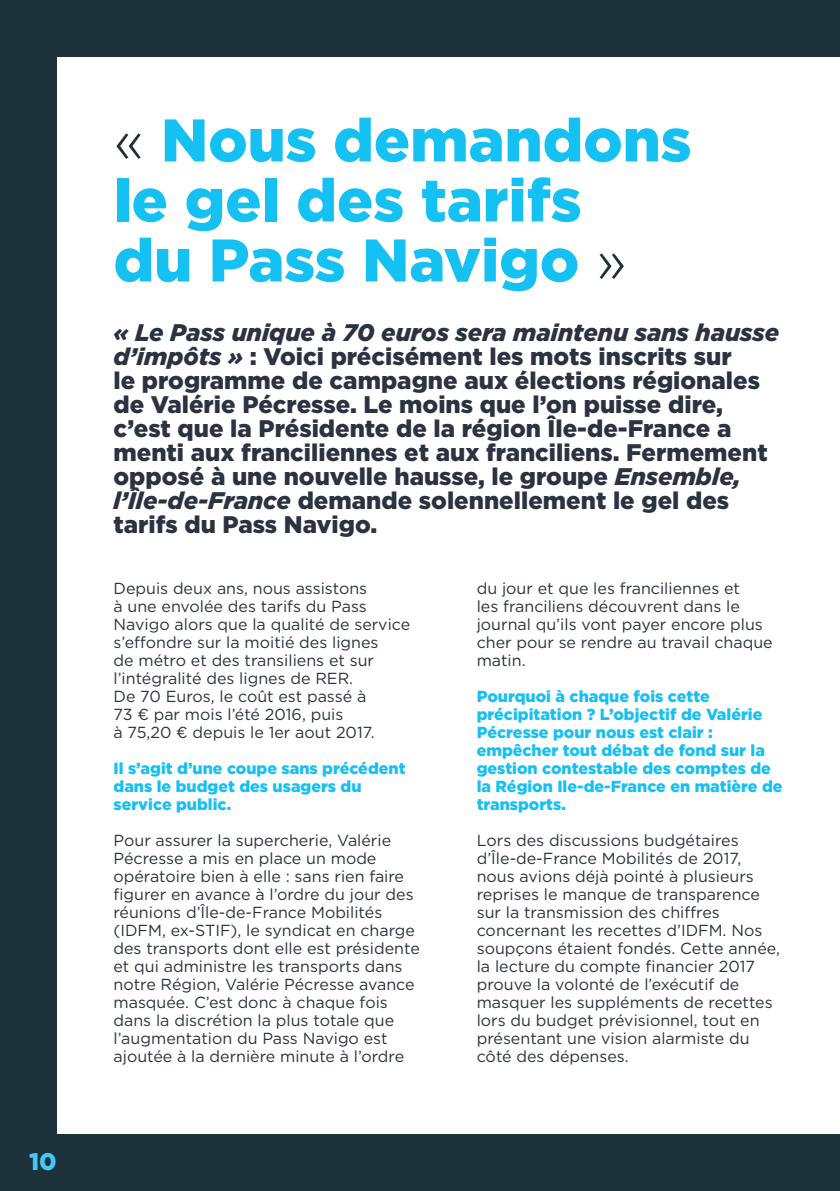
<style>
.page{position:relative;width:840px;height:1191px;background:#fff}
.page>*{position:absolute;margin:0;border:0;box-sizing:border-box;transform-origin:0 0}
.t1{font:900 60px/60px "Gotham";color:#15c0f2}
.t2{font:900 24px/24px "Gotham";color:#2b3241}
.t3{font:900 24px "Gotham";color:#45c8f4}
.t4{font:16px/18px "Gotham";color:#2b3241}
.t5{font:900 16px/18px "Gotham";color:#15c0f2}
.s1{font-weight:300;color:#1c313a}
.s2{font-style:italic}
</style>
<div class="page">
<div style="left:0;top:0;width:57px;height:1191px;background:#1c313a"></div>
<div style="left:0;top:0;width:839px;height:57px;background:#1c313a"></div>
<div style="left:0;top:1134px;width:839px;height:57px;background:#1c313a"></div>
<h2 class="t3" style="left:29px;top:1144px;width:29px">10</h2>
<h1 class="t1" style="left:113px;top:110px;width:579px"><span class="s1">«</span> Nous demandons le gel des tarifs<br>du Pass Navigo <span class="s1">»</span></h1>
<p class="t2" style="left:113px;top:320px;width:667px"><span class="s2">« Le Pass unique à 70 euros sera maintenu sans hausse d’impôts »</span> : Voici précisément les mots inscrits sur<br>le programme de campagne aux élections régionales de Valérie Pécresse. Le moins que l’on puisse dire, c’est que la Présidente de la région Île-de-France a menti aux franciliennes et aux franciliens. Fermement opposé à une nouvelle hausse, le groupe <span class="s2">Ensemble, l’Île-de-France</span> demande solennellement le gel des tarifs du Pass Navigo.</p>
<p class="t4" style="left:113px;top:578px;width:298px">Depuis deux ans, nous assistons<br>à une envolée des tarifs du Pass<br>Navigo alors que la qualité de service s’effondre sur la moitié des lignes<br>de métro et des transiliens et sur l’intégralité des lignes de RER.<br>De 70 Euros, le coût est passé à<br>73 € par mois l’été 2016, puis<br>à 75,20 € depuis le 1er aout 2017.</p>
<p class="t5" style="left:113px;top:759px;width:293px">Il s’agit d’une coupe sans précédent dans le budget des usagers du service public.</p>
<p class="t4" style="left:113px;top:830px;width:307px">Pour assurer la supercherie, Valérie Pécresse a mis en place un mode opératoire bien à elle : sans rien faire figurer en avance à l’ordre du jour des réunions d’Île-de-France Mobilités (IDFM, ex-STIF), le syndicat en charge des transports dont elle est présidente et qui administre les transports dans notre Région, Valérie Pécresse avance masquée. C’est donc à chaque fois dans la discrétion la plus totale que l’augmentation du Pass Navigo est ajoutée à la dernière minute à l’ordre</p>
<p class="t4" style="left:476px;top:578px;width:297px">du jour et que les franciliennes et<br>les franciliens découvrent dans le journal qu’ils vont payer encore plus cher pour se rendre au travail chaque matin.</p>
<p class="t5" style="left:476px;top:687px;width:307px">Pourquoi à chaque fois cette précipitation ? L’objectif de Valérie<br>Pécresse pour nous est clair : empêcher tout débat de fond sur la gestion contestable des comptes de la Région Ile-de-France en matière de transports.</p>
<p class="t4" style="left:476px;top:830px;width:305px">Lors des discussions budgétaires d’Île-de-France Mobilités de 2017, nous avions déjà pointé à plusieurs reprises le manque de transparence sur la transmission des chiffres concernant les recettes d’IDFM. Nos soupçons étaient fondés. Cette année, la lecture du compte financier 2017 prouve la volonté de l’exécutif de masquer les suppléments de recettes lors du budget prévisionnel, tout en présentant une vision alarmiste du côté des dépenses.</p>
</div>
